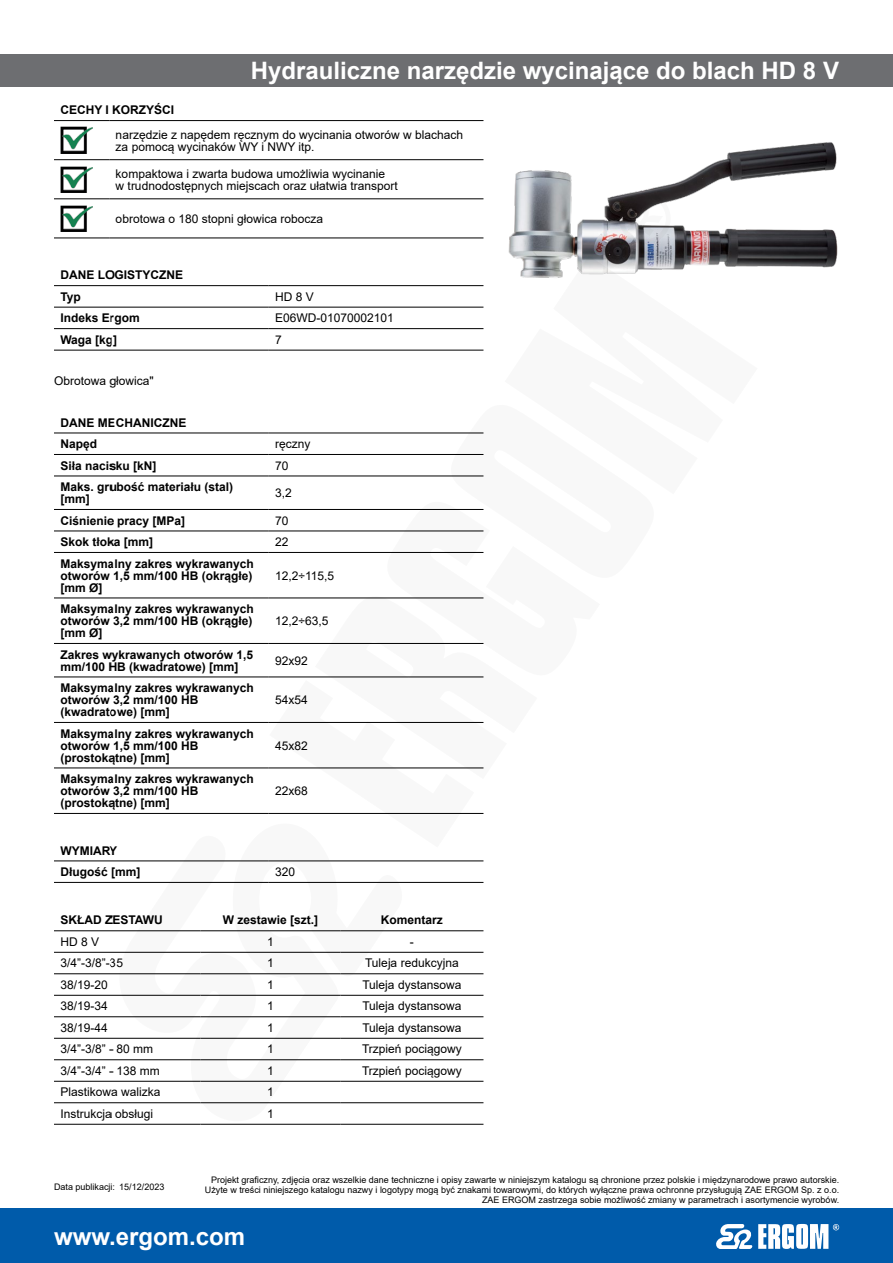
<style>
.page{position:relative;width:893px;height:1263px;background:#fff}
.page>*{position:absolute;margin:0;border:0;box-sizing:border-box;transform-origin:0 0}
.produkt-nazwa{font:700 24px "Arial";color:#fff}
.opis-body-bold{font:700 12px/12px "Arial";color:#000}
.opis-body{font:12px/12px "Arial";color:#000}
.opis-body-srodek{font:12px "Arial";color:#000}
.opis-body-srodek-bol{font:700 12px "Arial";color:#000}
.t1{font:9px/9.8px "Arial";color:#000;text-align:right}
</style>
<div class="page">
<div style="left:0;top:1209px;width:893px;height:54px;background:#005baa"></div>
<svg style="left:716px;top:1224px;width:123px;height:25px"></svg>
<div style="left:0;top:54px;width:893px;height:32px;background:#6d6e71"></div>
<img style="left:508px;top:142px;width:330px;height:126px">
<hr style="left:54px;top:120px;width:55px;height:1px;background:#000">
<hr style="left:109px;top:120px;width:374px;height:1px;background:#000">
<hr style="left:54px;top:159px;width:55px;height:1px;background:#000">
<hr style="left:109px;top:159px;width:374px;height:1px;background:#000">
<hr style="left:54px;top:199px;width:55px;height:1px;background:#000">
<hr style="left:109px;top:199px;width:374px;height:1px;background:#000">
<hr style="left:54px;top:238px;width:55px;height:1px;background:#000">
<hr style="left:109px;top:238px;width:374px;height:1px;background:#000">
<img style="left:60px;top:127px;width:33px;height:26px">
<img style="left:60px;top:166px;width:33px;height:26px">
<img style="left:60px;top:205px;width:33px;height:27px">
<hr style="left:54px;top:285px;width:215px;height:1px;background:#000">
<hr style="left:269px;top:285px;width:214px;height:1px;background:#000">
<hr style="left:54px;top:307px;width:215px;height:1px;background:#000">
<hr style="left:269px;top:307px;width:214px;height:1px;background:#000">
<hr style="left:54px;top:328px;width:215px;height:1px;background:#000">
<hr style="left:269px;top:328px;width:214px;height:1px;background:#000">
<hr style="left:54px;top:350px;width:215px;height:1px;background:#000">
<hr style="left:269px;top:350px;width:214px;height:1px;background:#000">
<hr style="left:54px;top:861px;width:215px;height:1px;background:#000">
<hr style="left:269px;top:861px;width:214px;height:1px;background:#000">
<hr style="left:54px;top:882px;width:215px;height:1px;background:#000">
<hr style="left:269px;top:882px;width:214px;height:1px;background:#000">
<hr style="left:54px;top:433px;width:215px;height:1px;background:#000">
<hr style="left:54px;top:454px;width:215px;height:1px;background:#000">
<hr style="left:54px;top:476px;width:215px;height:1px;background:#000">
<hr style="left:54px;top:509px;width:215px;height:1px;background:#000">
<hr style="left:54px;top:531px;width:215px;height:1px;background:#000">
<hr style="left:54px;top:552px;width:215px;height:1px;background:#000">
<hr style="left:54px;top:598px;width:215px;height:1px;background:#000">
<hr style="left:54px;top:643px;width:215px;height:1px;background:#000">
<hr style="left:54px;top:677px;width:215px;height:1px;background:#000">
<hr style="left:54px;top:722px;width:215px;height:1px;background:#000">
<hr style="left:54px;top:768px;width:215px;height:1px;background:#000">
<hr style="left:54px;top:813px;width:215px;height:1px;background:#000">
<hr style="left:54px;top:930px;width:147px;height:1px;background:#000">
<hr style="left:340px;top:930px;width:143px;height:1px;background:#000">
<hr style="left:54px;top:952px;width:147px;height:1px;background:#000">
<hr style="left:340px;top:952px;width:143px;height:1px;background:#000">
<hr style="left:54px;top:973px;width:147px;height:1px;background:#000">
<hr style="left:340px;top:973px;width:143px;height:1px;background:#000">
<hr style="left:54px;top:995px;width:147px;height:1px;background:#000">
<hr style="left:340px;top:995px;width:143px;height:1px;background:#000">
<hr style="left:54px;top:1016px;width:147px;height:1px;background:#000">
<hr style="left:340px;top:1016px;width:143px;height:1px;background:#000">
<hr style="left:54px;top:1038px;width:147px;height:1px;background:#000">
<hr style="left:340px;top:1038px;width:143px;height:1px;background:#000">
<hr style="left:54px;top:1059px;width:147px;height:1px;background:#000">
<hr style="left:340px;top:1059px;width:143px;height:1px;background:#000">
<hr style="left:54px;top:1081px;width:147px;height:1px;background:#000">
<hr style="left:340px;top:1081px;width:143px;height:1px;background:#000">
<hr style="left:54px;top:1102px;width:147px;height:1px;background:#000">
<hr style="left:340px;top:1102px;width:143px;height:1px;background:#000">
<hr style="left:54px;top:1124px;width:147px;height:1px;background:#000">
<hr style="left:340px;top:1124px;width:143px;height:1px;background:#000">
<svg style="left:508px;top:255px;width:250px;height:23px"></svg>
<svg style="left:269px;top:432px;width:215px;height:382px"></svg>
<svg style="left:111px;top:860px;width:299px;height:265px"></svg>
<p class="produkt-nazwa" style="left:251px;top:54px;width:590px">Hydrauliczne narzędzie wycinające do blach HD 8 V</p>
<p class="opis-body-bold" style="left:60px;top:104px;width:115px">CECHY I KORZYŚCI</p>
<p class="opis-body" style="left:116px;top:128px;width:349px">narzędzie z napędem ręcznym do wycinania otworów w blachach za pomocą wycinaków WY i NWY itp.</p>
<p class="opis-body" style="left:116px;top:167px;width:284px">kompaktowa i zwarta budowa umożliwia wycinanie<br>w trudnodostępnych miejscach oraz ułatwia transport</p>
<p class="opis-body" style="left:116px;top:212px;width:209px">obrotowa o 180 stopni głowica robocza</p>
<p class="opis-body-bold" style="left:60px;top:269px;width:124px">DANE LOGISTYCZNE</p>
<p class="opis-body-bold" style="left:60px;top:291px;width:22px">Typ</p>
<p class="opis-body" style="left:275px;top:290px;width:40px">HD 8 V</p>
<p class="opis-body-bold" style="left:60px;top:312px;width:81px">Indeks Ergom</p>
<p class="opis-body" style="left:275px;top:312px;width:120px">E06WD-01070002101</p>
<p class="opis-body-bold" style="left:60px;top:334px;width:58px">Waga [kg]</p>
<p class="opis-body" style="left:275px;top:333px;width:8px">7</p>
<p class="opis-body" style="left:54px;top:375px;width:101px">Obrotowa głowica"</p>
<p class="opis-body-bold" style="left:60px;top:416px;width:127px">DANE MECHANICZNE</p>
<p class="opis-body-bold" style="left:60px;top:438px;width:38px">Napęd</p>
<p class="opis-body" style="left:275px;top:438px;width:37px">ręczny</p>
<p class="opis-body-bold" style="left:60px;top:459px;width:98px">Siła nacisku [kN]</p>
<p class="opis-body" style="left:275px;top:459px;width:15px">70</p>
<p class="opis-body-bold" style="left:60px;top:481px;width:174px">Maks. grubość materiału (stal) [mm]</p>
<p class="opis-body" style="left:275px;top:487px;width:18px">3,2</p>
<p class="opis-body-bold" style="left:60px;top:514px;width:126px">Ciśnienie pracy [MPa]</p>
<p class="opis-body" style="left:275px;top:514px;width:15px">70</p>
<p class="opis-body-bold" style="left:60px;top:536px;width:94px">Skok tłoka [mm]</p>
<p class="opis-body" style="left:275px;top:536px;width:15px">22</p>
<p class="opis-body-bold" style="left:60px;top:557px;width:195px;text-align:justify">Maksymalny zakres wykrawanych otworów 1,5 mm/100 HB (okrągłe) [mm Ø]</p>
<p class="opis-body" style="left:275px;top:569px;width:61px">12,2÷115,5</p>
<p class="opis-body-bold" style="left:60px;top:603px;width:195px;text-align:justify">Maksymalny zakres wykrawanych otworów 3,2 mm/100 HB (okrągłe) [mm Ø]</p>
<p class="opis-body" style="left:275px;top:615px;width:55px">12,2÷63,5</p>
<p class="opis-body-bold" style="left:60px;top:648px;width:194px">Zakres wykrawanych otworów 1,5 mm/100 HB (kwadratowe) [mm]</p>
<p class="opis-body" style="left:275px;top:654px;width:34px">92x92</p>
<p class="opis-body-bold" style="left:60px;top:682px;width:195px">Maksymalny zakres wykrawanych otworów 3,2 mm/100 HB (kwadratowe) [mm]</p>
<p class="opis-body" style="left:275px;top:694px;width:34px">54x54</p>
<p class="opis-body-bold" style="left:60px;top:727px;width:195px">Maksymalny zakres wykrawanych otworów 1,5 mm/100 HB (prostokątne) [mm]</p>
<p class="opis-body" style="left:275px;top:739px;width:34px">45x82</p>
<p class="opis-body-bold" style="left:60px;top:773px;width:195px">Maksymalny zakres wykrawanych otworów 3,2 mm/100 HB (prostokątne) [mm]</p>
<p class="opis-body" style="left:275px;top:785px;width:34px">22x68</p>
<p class="opis-body-bold" style="left:60px;top:844px;width:59px">WYMIARY</p>
<p class="opis-body-bold" style="left:60px;top:866px;width:82px">Długość [mm]</p>
<p class="opis-body" style="left:275px;top:866px;width:22px">320</p>
<p class="opis-body-bold" style="left:60px;top:914px;width:104px">SKŁAD ZESTAWU</p>
<p class="opis-body-srodek-bol" style="left:223px;top:912px;width:97px">W zestawie [szt.]</p>
<p class="opis-body-srodek-bol" style="left:381px;top:912px;width:64px">Komentarz</p>
<p class="opis-body" style="left:60px;top:936px;width:40px">HD 8 V</p>
<p class="opis-body-srodek" style="left:267px;top:933px;width:8px">1</p>
<p class="opis-body-srodek" style="left:410px;top:933px;width:5px">-</p>
<p class="opis-body" style="left:60px;top:957px;width:64px">3/4”-3/8”-35</p>
<p class="opis-body-srodek" style="left:267px;top:955px;width:8px">1</p>
<p class="opis-body-srodek" style="left:365px;top:955px;width:95px">Tuleja redukcyjna</p>
<p class="opis-body" style="left:60px;top:978px;width:49px">38/19-20</p>
<p class="opis-body-srodek" style="left:267px;top:976px;width:8px">1</p>
<p class="opis-body-srodek" style="left:362px;top:976px;width:100px">Tuleja dystansowa</p>
<p class="opis-body" style="left:60px;top:1000px;width:49px">38/19-34</p>
<p class="opis-body-srodek" style="left:267px;top:998px;width:8px">1</p>
<p class="opis-body-srodek" style="left:362px;top:998px;width:100px">Tuleja dystansowa</p>
<p class="opis-body" style="left:60px;top:1021px;width:49px">38/19-44</p>
<p class="opis-body-srodek" style="left:267px;top:1019px;width:8px">1</p>
<p class="opis-body-srodek" style="left:362px;top:1019px;width:100px">Tuleja dystansowa</p>
<p class="opis-body" style="left:60px;top:1043px;width:94px">3/4”-3/8” - 80 mm</p>
<p class="opis-body-srodek" style="left:267px;top:1041px;width:8px">1</p>
<p class="opis-body-srodek" style="left:362px;top:1041px;width:101px">Trzpień pociągowy</p>
<p class="opis-body" style="left:60px;top:1064px;width:101px">3/4”-3/4” - 138 mm</p>
<p class="opis-body-srodek" style="left:267px;top:1062px;width:8px">1</p>
<p class="opis-body-srodek" style="left:362px;top:1062px;width:101px">Trzpień pociągowy</p>
<p class="opis-body" style="left:60px;top:1086px;width:102px">Plastikowa walizka</p>
<p class="opis-body-srodek" style="left:267px;top:1084px;width:8px">1</p>
<p class="opis-body" style="left:60px;top:1107px;width:94px">Instrukcja obsługi</p>
<p class="opis-body-srodek" style="left:267px;top:1105px;width:8px">1</p>
<p class="t1" style="left:54px;top:1182px;width:112px">Data publikacji: 15/12/2023</p>
<p class="t1" style="left:205px;top:1175px;width:636px">Projekt graficzny, zdjęcia oraz wszelkie dane techniczne i opisy zawarte w niniejszym katalogu są chronione przez polskie i międzynarodowe prawo autorskie.<br>Użyte w treści niniejszego katalogu nazwy i logotypy mogą być znakami towarowymi, do których wyłączne prawa ochronne przysługują ZAE ERGOM Sp. z o.o.<br>ZAE ERGOM zastrzega sobie możliwość zmiany w parametrach i asortymencie wyrobów.</p>
<h1 class="produkt-nazwa" style="left:54px;top:1219px;width:193px">www.ergom.com</h1>
</div>
